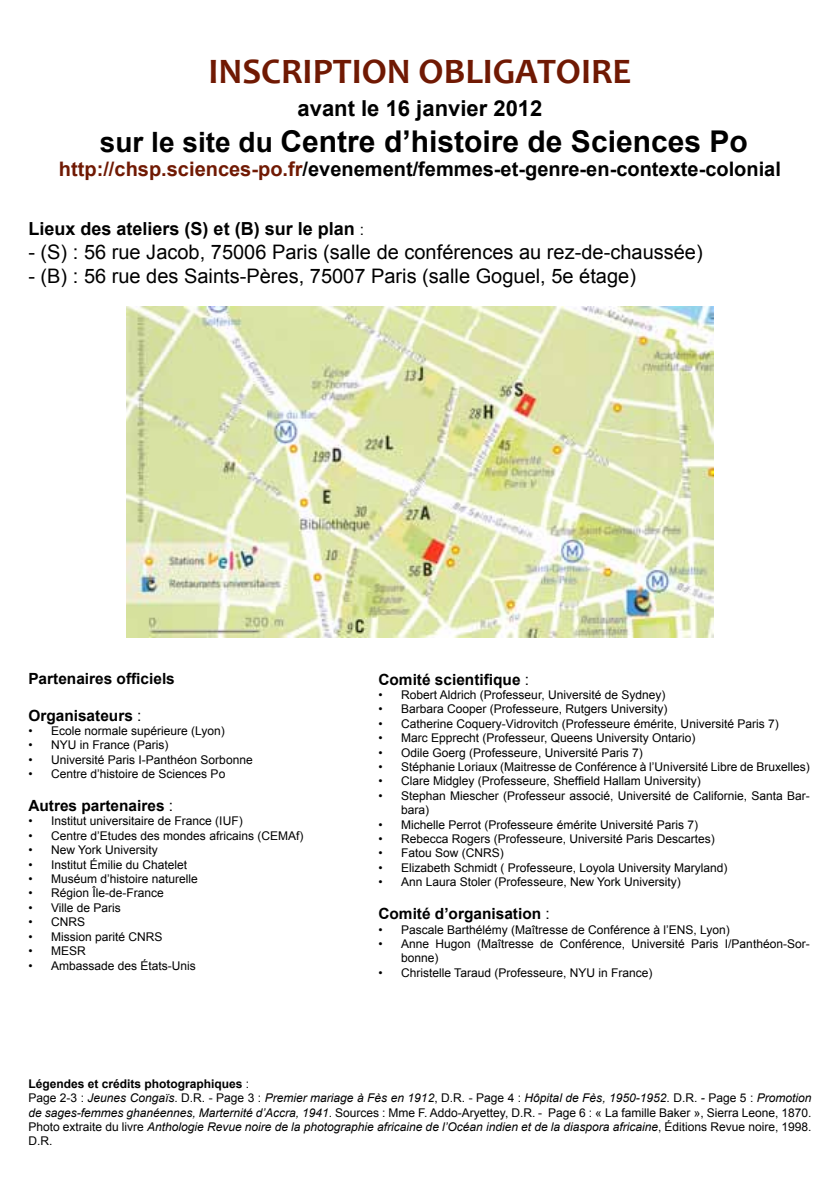
<style>
.page{position:relative;width:840px;height:1191px;background:#fff}
.page>*{position:absolute;margin:0;border:0;box-sizing:border-box;transform-origin:0 0}
.t1{font:700 36px "Candara";color:#701903}
.t2{font:700 30px "Arial";color:#000}
.t3{font:700 22px "Arial";color:#000}
.t4{font:20px "Arial";color:#000}
.t5{font:700 20px "Arial";color:#000}
.t6{font:700 18px "Arial";color:#000}
.t7{font:700 15.4px "Arial";color:#000}
.t8{font:12px/14.4px "Arial";color:#000}
.t9{font:italic 12px/14.4px "Arial";color:#000}
.s1{font-size:28px}
.s2{color:#701903}
.s3{font-weight:400;font-size:15.4px}
.s4{font-weight:400}
.s5{font-weight:700;font-style:normal}
.s6{font-style:normal}
</style>
<div class="page">
<img style="left:126px;top:306px;width:587px;height:331px">
<h1 class="t1" style="left:208px;top:48px;width:424px">INSCRIPTION OBLIGATOIRE</h1>
<h3 class="t3" style="left:297px;top:94px;width:246px">avant le 16 janvier 2012</h3>
<h2 class="t2" style="left:100px;top:122px;width:649px"><span class="s1">sur le site du</span> Centre d’histoire de Sciences Po</h2>
<h3 class="t5" style="left:59px;top:156px;width:723px"><span class="s2">http://chsp.sciences-po.fr</span>/evenement/femmes-et-genre-en-contexte-colonial</h3>
<h3 class="t6" style="left:28px;top:217px;width:337px">Lieux des ateliers (S) et (B) sur le plan <span class="s3">:</span></h3>
<h3 class="t4" style="left:28px;top:239px;width:675px">- (S) : 56 rue Jacob, 75006 Paris (salle de conférences au rez-de-chaussée)</h3>
<h3 class="t4" style="left:28px;top:263px;width:608px">- (B) : 56 rue des Saints-Pères, 75007 Paris (salle Goguel, 5e étage)</h3>
<p class="t7" style="left:28px;top:668px;width:148px">Partenaires officiels</p>
<p class="t7" style="left:28px;top:705px;width:114px">Organisateurs <span class="s4">:</span></p>
<p class="t8" style="left:28px;top:723px;width:198px">• Ecole normale supérieure (Lyon)</p>
<p class="t8" style="left:28px;top:738px;width:142px">• NYU in France (Paris)</p>
<p class="t8" style="left:28px;top:752px;width:226px">• Université Paris I-Panthéon Sorbonne</p>
<p class="t8" style="left:28px;top:767px;width:198px">• Centre d’histoire de Sciences Po</p>
<p class="t7" style="left:28px;top:795px;width:146px">Autres partenaires <span class="s4">:</span></p>
<p class="t8" style="left:28px;top:814px;width:216px">• Institut universitaire de France (IUF)</p>
<p class="t8" style="left:28px;top:828px;width:276px">• Centre d’Etudes des mondes africains (CEMAf)</p>
<p class="t8" style="left:28px;top:843px;width:131px">• New York University</p>
<p class="t8" style="left:28px;top:857px;width:160px">• Institut émilie du Chatelet</p>
<p class="t8" style="left:28px;top:871px;width:171px">• Muséum d’histoire naturelle</p>
<p class="t8" style="left:28px;top:886px;width:137px">• Région île-de-France</p>
<p class="t8" style="left:28px;top:900px;width:94px">• Ville de Paris</p>
<p class="t8" style="left:28px;top:915px;width:58px">• CNRS</p>
<p class="t8" style="left:28px;top:929px;width:136px">• Mission parité CNRS</p>
<p class="t8" style="left:28px;top:943px;width:59px">• MESR</p>
<p class="t8" style="left:28px;top:958px;width:169px">• Ambassade des états-Unis</p>
<p class="t7" style="left:378px;top:669px;width:152px">Comité scientifique <span class="s4">:</span></p>
<p class="t8" style="left:378px;top:687px;width:288px">• Robert Aldrich (Professeur, Université de Sydney)</p>
<p class="t8" style="left:378px;top:702px;width:290px">• Barbara Cooper (Professeure, Rutgers University)</p>
<p class="t8" style="left:378px;top:716px;width:401px">• Catherine Coquery-Vidrovitch (Professeure émérite, Université Paris 7)</p>
<p class="t8" style="left:378px;top:731px;width:318px">• Marc Epprecht (Professeur, Queens University Ontario)</p>
<p class="t8" style="left:378px;top:745px;width:266px">• Odile Goerg (Professeure, Université Paris 7)</p>
<p class="t8" style="left:378px;top:759px;width:432px">• Stéphanie Loriaux (Maitresse de Conférence à l’Université Libre de Bruxelles)</p>
<p class="t8" style="left:378px;top:774px;width:324px">• Clare Midgley (Professeure, Sheffield Hallam University)</p>
<p class="t8" style="left:401px;top:788px;width:410px;text-indent:-23px">• Stephan Miescher (Professeur associé, Université de Californie, Santa Bar&shy;bara)</p>
<p class="t8" style="left:378px;top:817px;width:321px">• Michelle Perrot (Professeure émérite Université Paris 7)</p>
<p class="t8" style="left:378px;top:831px;width:338px">• Rebecca Rogers (Professeure, Université Paris Descartes)</p>
<p class="t8" style="left:378px;top:846px;width:127px">• Fatou Sow (CNRS)</p>
<p class="t8" style="left:378px;top:860px;width:350px">• Elizabeth Schmidt ( Professeure, Loyola University Maryland)</p>
<p class="t8" style="left:378px;top:875px;width:304px">• Ann Laura Stoler (Professeure, New York University)</p>
<p class="t7" style="left:378px;top:903px;width:173px">Comité d’organisation <span class="s4">:</span></p>
<p class="t8" style="left:378px;top:922px;width:353px">• Pascale Barthélémy (Maîtresse de Conférence à l’ENS, Lyon)</p>
<p class="t8" style="left:401px;top:936px;width:410px;text-indent:-23px">• Anne Hugon (Maîtresse de Conférence, Université Paris I/Panthéon-Sor&shy;bonne)</p>
<p class="t8" style="left:378px;top:965px;width:275px">• Christelle Taraud (Professeure, NYU in France)</p>
<p class="t9" style="left:28px;top:1076px;width:784px"><span class="s5">Légendes et crédits photographiques</span> <span class="s6">:<br>Page 2-3 :</span> Jeunes Congaïs<span class="s6">. D.R. - Page 3 :</span> Premier mariage à Fès en 1912<span class="s6">, D.R. - Page 4 :</span> Hôpital de Fès, 1950-1952<span class="s6">. D.R.</span> - <span class="s6">Page 5 :</span> Promotion de sages-femmes ghanéennes, Marternité d’Accra, 1941<span class="s6">. Sources : Mme F. Addo-Aryettey, D.R. - Page 6 : « La famille Baker », Sierra Leone, 1870.<br>Photo extraite du livre</span> Anthologie Revue noire de la photographie africaine de l’Océan indien et de la diaspora africaine<span class="s6">, éditions Revue noire, 1998.<br>D.R.</span></p>
</div>
